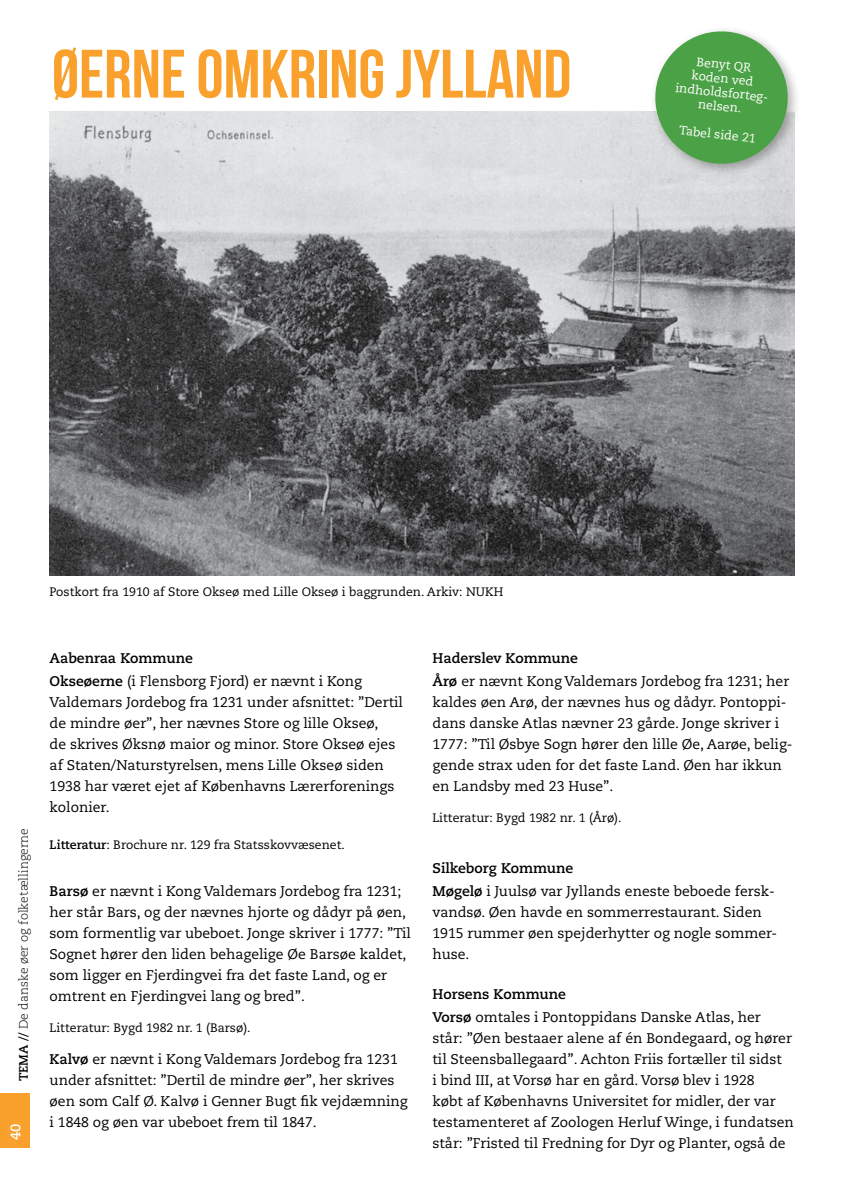
<style>
.page{position:relative;width:844px;height:1191px;background:#fff}
.page>*{position:absolute;margin:0;border:0;box-sizing:border-box;transform-origin:0 0}
.t1{font:68.25px "Bebas Neue";color:#f9a12c}
.t2{font:14px/21px "Caecilia LT Std";color:#000}
.t3{font:700 14px "Caecilia LT Std";color:#fff}
.t4{font:12.25px "Caecilia LT Std";color:#000}
.t5{font:12.25px/14px "Caecilia LT Std";color:#fff;text-align:center}
.t6{font:300 12.25px "Caecilia LT Std";color:#000}
.s1{font-weight:700}
</style>
<div class="page">
<div style="left:0;top:1093px;width:29px;height:55px;background:#f9a12c"></div>
<img style="left:50px;top:111px;width:744px;height:464px">
<div style="left:649px;top:26px;width:151px;height:151px;background:#000;opacity:.3"></div>
<svg style="left:651px;top:28px;width:140px;height:139px;background:#77b574"></svg>
<h1 class="t1" style="left:52px;top:37px;width:520px">ØERNE OMKRING JYLLAND</h1>
<p class="t5" style="left:679px;top:53px;width:96px;rotate:6deg">Benyt QR koden ved indholdsforteg&shy;nelsen.</p>
<p class="t5" style="left:679px;top:123px;width:78px;rotate:6deg">Tabel side 21</p>
<p class="t4" style="left:50px;top:585px;width:455px">Postkort fra 1910 af Store Okseø med Lille Okseø i baggrunden. Arkiv: NUKH</p>
<p class="t6" style="left:17px;top:1081px;width:255px;rotate:-90deg"><span class="s1">TEMA //</span> De danske øer og folketællingerne</p>
<p class="t3" style="left:7px;top:1140px;width:18px;rotate:-90deg">40</p>
<p class="t2" style="left:50px;top:647px;width:314px;line-height:22.8px"><span class="s1">Aabenraa Kommune<br>Okseøerne</span> (i Flensborg Fjord) er nævnt i Kong</p>
<p class="t2" style="left:50px;top:691px;width:355px">Valdemars Jordebog fra 1231 under afsnittet: ”Dertil de mindre øer”, her nævnes Store og lille Okseø,<br>de skrives Øksnø maior og minor. Store Okseø ejes af Staten/Naturstyrelsen, mens Lille Okseø siden 1938 har været ejet af Københavns Lærerforenings kolonier.</p>
<p class="t4" style="left:50px;top:837px;width:297px"><span class="s1">Litteratur</span>: Brochure nr. 129 fra Statsskovvæsenet.</p>
<p class="t2" style="left:50px;top:880px;width:362px"><span class="s1">Barsø</span> er nævnt i Kong Valdemars Jordebog fra 1231; her står Bars, og der nævnes hjorte og dådyr på øen, som formentlig var ubeboet. Jonge skriver i 1777: ”Til Sognet hører den liden behagelige Øe Barsøe kaldet, som ligger en Fjerdingvei fra det faste Land, og er omtrent en Fjerdingvei lang og bred”.</p>
<p class="t4" style="left:50px;top:1021px;width:202px">Litteratur: Bygd 1982 nr. 1 (Barsø).</p>
<p class="t2" style="left:50px;top:1048px;width:359px"><span class="s1">Kalvø</span> er nævnt i Kong Valdemars Jordebog fra 1231 under afsnittet: ”Dertil de mindre øer”, her skrives øen som Calf Ø. Kalvø i Genner Bugt fik vejdæmning i 1848 og øen var ubeboet frem til 1847.</p>
<p class="t2" style="left:432px;top:647px;width:358px;line-height:22.8px"><span class="s1">Haderslev Kommune<br>Årø</span> er nævnt Kong Valdemars Jordebog fra 1231; her</p>
<p class="t2" style="left:432px;top:691px;width:361px">kaldes øen Arø, der nævnes hus og dådyr. Pontoppi&shy;dans danske Atlas nævner 23 gårde. Jonge skriver i 1777: ”Til Øsbye Sogn hører den lille Øe, Aarøe, belig&shy;gende strax uden for det faste Land. Øen har ikkun en Landsby med 23 Huse”.</p>
<p class="t4" style="left:432px;top:811px;width:190px">Litteratur: Bygd 1982 nr. 1 (Årø).</p>
<p class="t2" style="left:432px;top:857px;width:344px;line-height:22.8px"><span class="s1">Silkeborg Kommune<br>Møgelø</span> i Juulsø var Jyllands eneste beboede fersk-</p>
<p class="t2" style="left:432px;top:901px;width:346px">vandsø. Øen havde en sommerrestaurant. Siden<br>1915 rummer øen spejderhytter og nogle sommer&shy;huse.</p>
<p class="t2" style="left:432px;top:983px;width:330px;line-height:22.8px"><span class="s1">Horsens Kommune<br>Vorsø</span> omtales i Pontoppidans Danske Atlas, her</p>
<p class="t2" style="left:432px;top:1027px;width:363px">står: ”Øen bestaaer alene af én Bondegaard, og hører til Steensballegaard”. Achton Friis fortæller til sidst<br>i bind III, at Vorsø har en gård. Vorsø blev i 1928<br>købt af Københavns Universitet for midler, der var testamenteret af Zoologen Herluf Winge, i fundatsen står: ”Fristed til Fredning for Dyr og Planter, også de</p>
</div>
